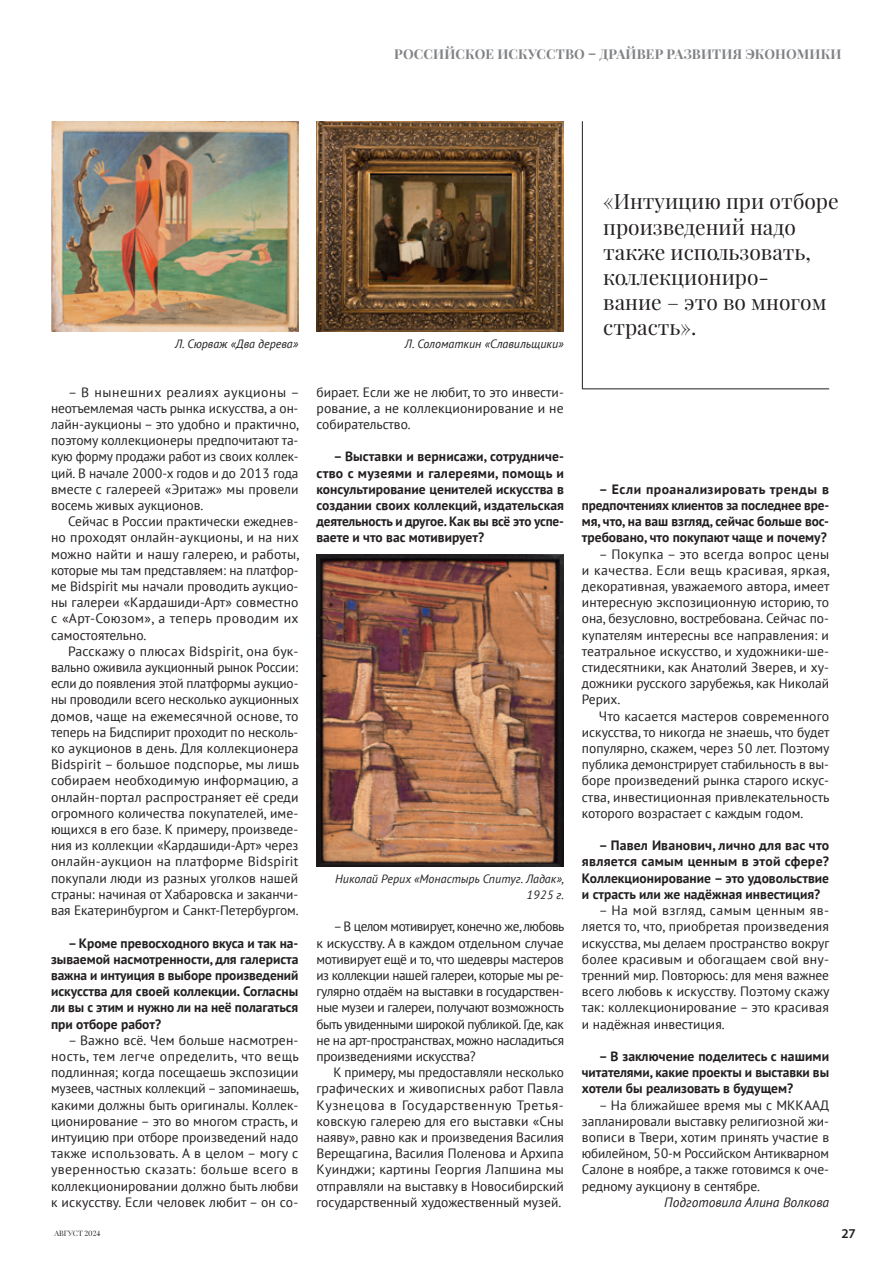
<style>
.page{position:relative;width:893px;height:1263px;background:#fff}
.page>*{position:absolute;margin:0;border:0;box-sizing:border-box;transform-origin:0 0}
.t1{font:21px/25.2px "Playfair Display";color:#231f20}
.t2{font:13.5px/16.2px "PT Sans";color:#231f20;text-align:justify}
.t3{font:700 13.5px/16.2px "PT Sans";letter-spacing:-.005em;color:#231f20;text-align:justify}
.t4{font:700 13.5px "Playfair Display";letter-spacing:.01em;color:#808285}
.t5{font:italic 13.5px "PT Sans";color:#231f20}
.t6{font:600 13.5px "Myriad Pro";color:#231f20}
.t7{font:italic 12px/16.2px "PT Sans";color:#231f20;text-align:right}
.t8{font:7.5px "Playfair Display";color:#231f20}
</style>
<div class="page">
<img style="left:51px;top:121px;width:247px;height:211px">
<img style="left:316px;top:554px;width:248px;height:312px">
<img style="left:316px;top:121px;width:248px;height:211px">
<hr style="left:582px;top:388px;width:247px;height:1px;background:#231f20">
<hr style="left:582px;top:121px;width:1px;height:268px;background:#231f20">
<p class="t4" style="left:394px;top:45px;width:449px">РОССИЙСКОЕ ИСКУССТВО – ДРАЙВЕР РАЗВИТИЯ ЭКОНОМИКИ</p>
<p class="t7" style="left:175px;top:335px;width:125px">Л. Сюрваж «Два дерева»</p>
<p class="t7" style="left:405px;top:335px;width:160px">Л. Соломаткин «Славильщики»</p>
<p class="t2" style="left:51px;top:383px;width:250px;text-indent:17px">– В нынешних реалиях аукционы – неотъемлемая часть рынка искусства, а он&shy;лайн-аукционы – это удобно и практично, поэтому коллекционеры предпочитают та&shy;кую форму продажи работ из своих коллек&shy;ций. В начале 2000-х годов и до 2013 года вместе с галереей «Эритаж» мы провели восемь живых аукционов.</p>
<p class="t2" style="left:51px;top:513px;width:249px;text-indent:17px">Сейчас в России практически ежеднев&shy;но проходят онлайн-аукционы, и на них можно найти и нашу галерею, и работы, которые мы там представляем: на платфор&shy;ме Bidspirit мы начали проводить аукцио&shy;ны галереи «Кардашиди-Арт» совместно с «Арт-Союзом», а теперь проводим их самостоятельно.</p>
<p class="t2" style="left:51px;top:643px;width:250px;text-indent:17px">Расскажу о плюсах Bidspirit, она бук&shy;вально оживила аукционный рынок России: если до появления этой платформы аукцио&shy;ны проводили всего несколько аукционных домов, чаще на ежемесячной основе, то теперь на Бидспирит проходит по несколь&shy;ко аукционов в день. Для коллекционера Bidspirit – большое подспорье, мы лишь собираем необходимую информацию, а онлайн-портал распространяет её среди огромного количества покупателей, име&shy;ющихся в его базе. К примеру, произведе&shy;ния из коллекции «Кардашиди-Арт» через онлайн-аукцион на платформе Bidspirit покупали люди из разных уголков нашей страны: начиная от Хабаровска и заканчи&shy;вая Екатеринбургом и Санкт-Петербургом.</p>
<p class="t3" style="left:51px;top:934px;width:249px;text-indent:17px">– Кроме превосходного вкуса и так на&shy;зываемой насмотренности, для галериста важна и интуиция в выборе произведений искусства для своей коллекции. Согласны ли вы с этим и нужно ли на неё полагаться при отборе работ?</p>
<p class="t2" style="left:51px;top:1031px;width:249px;text-indent:17px">– Важно всё. Чем больше насмотрен&shy;ность, тем легче определить, что вещь подлинная; когда посещаешь экспозиции музеев, частных коллекций – запоминаешь, какими должны быть оригиналы. Коллек&shy;ционирование – это во многом страсть, и интуицию при отборе произведений надо также использовать. А в целом – могу с уверенностью сказать: больше всего в коллекционировании должно быть любви к искусству. Если человек любит – он со-</p>
<p class="t2" style="left:316px;top:383px;width:249px">бирает. Если же не любит, то это инвести&shy;рование, а не коллекционирование и не собирательство.</p>
<p class="t3" style="left:316px;top:448px;width:249px;text-indent:17px">– Выставки и вернисажи, сотрудниче&shy;ство с музеями и галереями, помощь и консультирование ценителей искусства в создании своих коллекций, издательская деятельность и другое. Как вы всё это успе&shy;ваете и что вас мотивирует?</p>
<p class="t7" style="left:335px;top:870px;width:230px">Николай Рерих «Монастырь Спитуг. Ладак»,<br>1925 г.</p>
<p class="t2" style="left:316px;top:918px;width:249px;text-indent:17px">– В целом мотивирует, конечно же, любовь к искусству. А в каждом отдельном случае мотивирует ещё и то, что шедевры мастеров из коллекции нашей галереи, которые мы ре&shy;гулярно отдаём на выставки в государствен&shy;ные музеи и галереи, получают возможность быть увиденными широкой публикой. Где, как не на арт-пространствах, можно насладиться произведениями искусства?</p>
<p class="t2" style="left:316px;top:1064px;width:249px;text-indent:17px">К примеру, мы предоставляли несколько графических и живописных работ Павла Кузнецова в Государственную Третья&shy;ковскую галерею для его выставки «Сны наяву», равно как и произведения Василия Верещагина, Василия Поленова и Архипа Куинджи; картины Георгия Лапшина мы отправляли на выставку в Новосибирский государственный художественный музей.</p>
<p class="t1" style="left:603px;top:189px;width:237px">«Интуицию при отборе произведений надо также использовать, коллекциониро-<br>вание – это во многом страсть».</p>
<p class="t3" style="left:582px;top:481px;width:249px;text-indent:17px">– Если проанализировать тренды в предпочтениях клиентов за последнее вре&shy;мя, что, на ваш взгляд, сейчас больше вос&shy;требовано, что покупают чаще и почему?</p>
<p class="t2" style="left:582px;top:545px;width:249px;text-indent:17px">– Покупка – это всегда вопрос цены и качества. Если вещь красивая, яркая, декоративная, уважаемого автора, имеет интересную экспозиционную историю, то она, безусловно, востребована. Сейчас по&shy;купателям интересны все направления: и театральное искусство, и художники-ше&shy;стидесятники, как Анатолий Зверев, и ху&shy;дожники русского зарубежья, как Николай Рерих.</p>
<p class="t2" style="left:582px;top:707px;width:249px;text-indent:17px">Что касается мастеров современного искусства, то никогда не знаешь, что будет популярно, скажем, через 50 лет. Поэтому публика демонстрирует стабильность в вы&shy;боре произведений рынка старого искус&shy;ства, инвестиционная привлекательность которого возрастает с каждым годом.</p>
<p class="t3" style="left:582px;top:837px;width:249px;text-indent:17px">– Павел Иванович, лично для вас что является самым ценным в этой сфере?<br>Коллекционирование – это удовольствие и страсть или же надёжная инвестиция?</p>
<p class="t2" style="left:582px;top:902px;width:249px;text-indent:17px">– На мой взгляд, самым ценным яв&shy;ляется то, что, приобретая произведения искусства, мы делаем пространство вокруг более красивым и обогащаем свой вну&shy;тренний мир. Повторюсь: для меня важнее всего любовь к искусству. Поэтому скажу так: коллекционирование – это красивая и надёжная инвестиция.</p>
<p class="t3" style="left:582px;top:1048px;width:249px;text-indent:17px">– В заключение поделитесь с нашими читателями, какие проекты и выставки вы хотели бы реализовать в будущем?</p>
<p class="t2" style="left:582px;top:1096px;width:249px;text-indent:17px">– На ближайшее время мы с МККААД запланировали выставку религиозной жи&shy;вописи в Твери, хотим принять участие в юбилейном, 50-м Российском Антикварном Салоне в ноябре, а также готовимся к оче&shy;редному аукциону в сентябре.</p>
<p class="t5" style="left:664px;top:1193px;width:166px">Подготовила Алина Волкова</p>
<p class="t8" style="left:54px;top:1228px;width:48px">АВГУСТ 2024</p>
<p class="t6" style="left:841px;top:1224px;width:16px">27</p>
</div>
